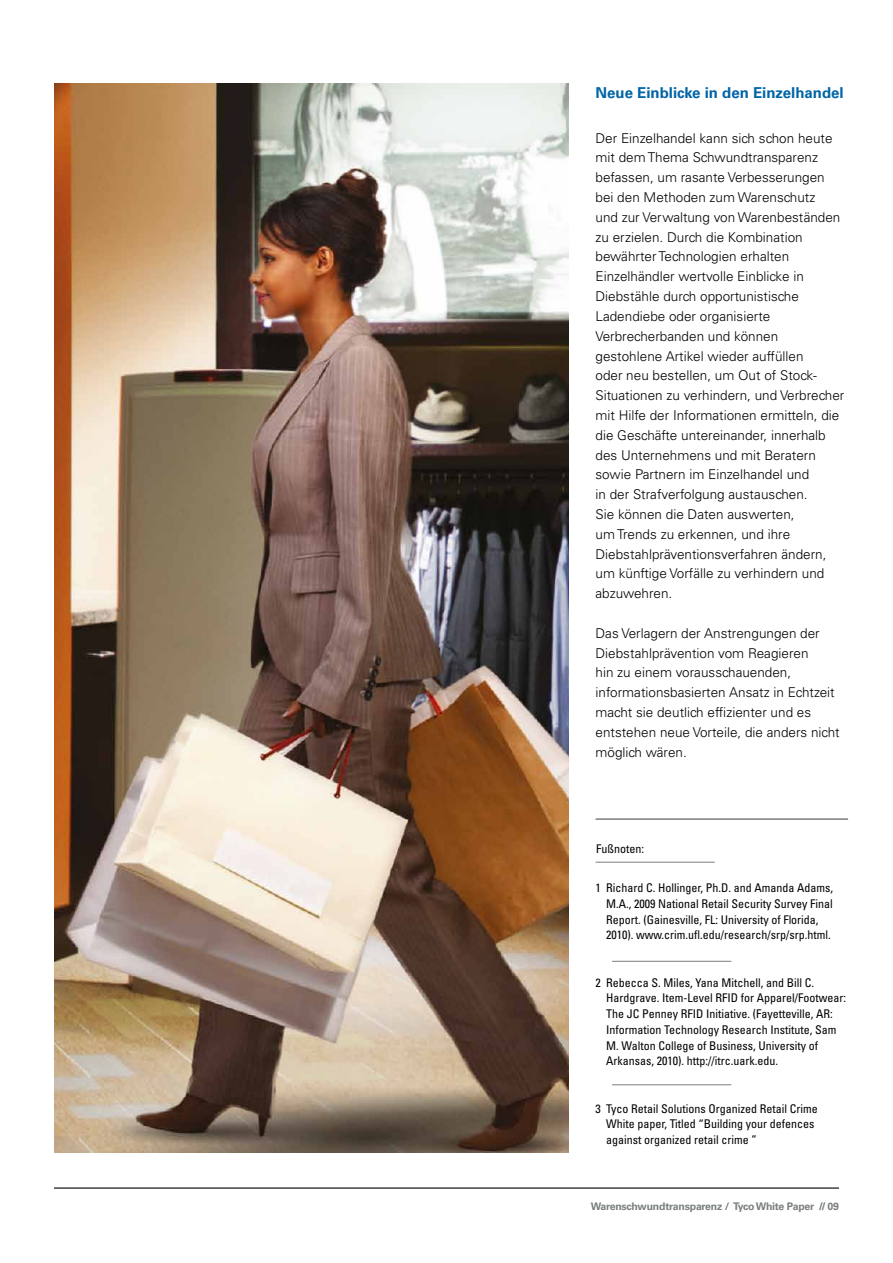
<style>
.page{position:relative;width:893px;height:1263px;background:#fff}
.page>*{position:absolute;margin:0;border:0;box-sizing:border-box;transform-origin:0 0}
.t1{font:700 15px "Univers LT Std";color:#0064a7}
.t2{font:300 13.5px/19.8px "Univers LT Std";color:#000}
.t3{font:condensed 12px/15.8px "Univers LT Std";color:#000}
.t4{font:700 10.5px "Univers LT Std";letter-spacing:-.02em;color:#7a7e7f}
.s1{font-weight:900}
</style>
<div class="page">
<hr style="left:54px;top:1187px;width:785px;height:1px;background:#000">
<img style="left:54px;top:84px;width:514px;height:1068px">
<hr style="left:596px;top:862px;width:119px;height:1px;background:#7a7e7f">
<hr style="left:596px;top:818px;width:252px;height:2px;background:#7a7e7f">
<hr style="left:612px;top:1084px;width:119px;height:1px;background:#7a7e7f">
<hr style="left:612px;top:961px;width:119px;height:1px;background:#7a7e7f">
<p class="t1" style="left:596px;top:84px;width:250px">Neue Einblicke in den Einzelhandel</p>
<p class="t2" style="left:596px;top:128px;width:250px">Der Einzelhandel kann sich schon heute mit dem Thema Schwundtransparenz befassen, um rasante Verbesserungen bei den Methoden zum Warenschutz<br>und zur Verwaltung von Warenbeständen zu erzielen. Durch die Kombination bewährter Technologien erhalten Einzelhändler wertvolle Einblicke in Diebstähle durch opportunistische Ladendiebe oder organisierte Verbrecherbanden und können gestohlene Artikel wieder auffüllen<br>oder neu bestellen, um Out of Stock-Situationen zu verhindern, und Verbrecher mit Hilfe der Informationen ermitteln, die die Geschäfte untereinander, innerhalb des Unternehmens und mit Beratern sowie Partnern im Einzelhandel und<br>in der Strafverfolgung austauschen.<br>Sie können die Daten auswerten,<br>um Trends zu erkennen, und ihre Diebstahlpräventionsverfahren ändern, um künftige Vorfälle zu verhindern und abzuwehren.</p>
<p class="t2" style="left:596px;top:623px;width:246px">Das Verlagern der Anstrengungen der Diebstahlprävention vom Reagieren<br>hin zu einem vorausschauenden, informationsbasierten Ansatz in Echtzeit macht sie deutlich effizienter und es entstehen neue Vorteile, die anders nicht möglich wären.</p>
<p class="t3" style="left:596px;top:841px;width:49px">Fußnoten:</p>
<p class="t3" style="left:606px;top:880px;width:229px;text-indent:-10px">1 Richard C. Hollinger, Ph.D. and Amanda Adams, M.A., 2009 National Retail Security Survey Final Report. (Gainesville, FL: University of Florida, 2010). www.crim.ufl.edu/research/srp/srp.html.</p>
<p class="t3" style="left:606px;top:974px;width:241px;text-indent:-10px">2 Rebecca S. Miles, Yana Mitchell, and Bill C.<br>Hardgrave. Item-Level RFID for Apparel/Footwear:<br>The JC Penney RFID Initiative. (Fayetteville, AR:<br>Information Technology Research Institute, Sam M. Walton College of Business, University of Arkansas, 2010). http://itrc.uark.edu.</p>
<p class="t3" style="left:606px;top:1100px;width:213px;text-indent:-10px">3 Tyco Retail Solutions Organized Retail Crime<br>White paper, Titled “Building your defences against organized retail crime ”</p>
<p class="t4" style="left:591px;top:1200px;width:250px">Warenschwundtransparenz / Tyco White Paper <span class="s1">//</span> 09</p>
</div>
